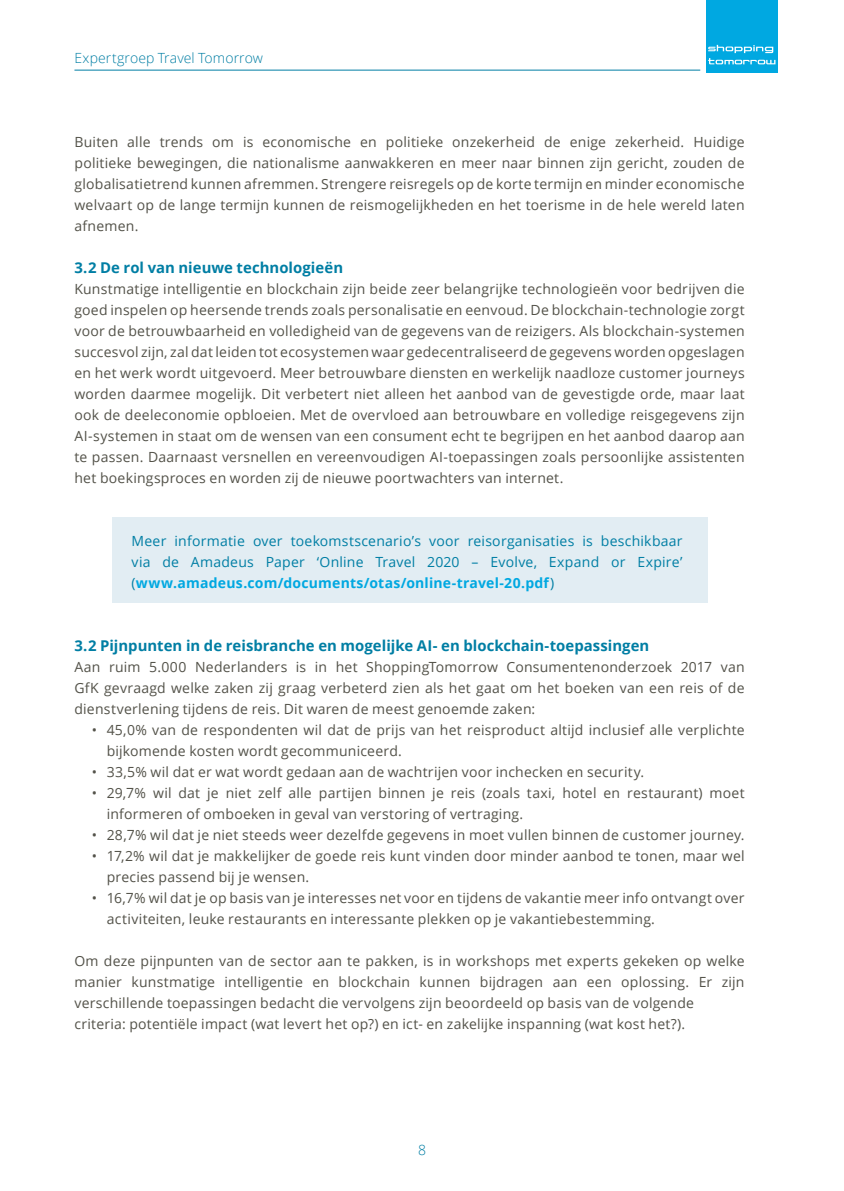
<style>
.page{position:relative;width:844px;height:1191px;background:#fff}
.page>*{position:absolute;margin:0;border:0;box-sizing:border-box;transform-origin:0 0}
.t1{font:700 14.88px "Open Sans";letter-spacing:.005em;color:#007ea4}
.t2{font:14px/21px "Open Sans";letter-spacing:.015em;color:#535249}
.t3{font:14px/21px "Open Sans";letter-spacing:.015em;color:#007ea4;text-align:justify}
.t4{font:300 14px "Open Sans";letter-spacing:.005em;color:#007ea4}
.s1{font-weight:700;color:#00a8e1}
</style>
<div class="page">
<div style="left:705px;top:0;width:72px;height:72px;background:#00a8e1"></div>
<svg style="left:708px;top:45px;width:67px;height:19px"></svg>
<hr style="left:74px;top:70px;width:626px;height:1px;background:#007ea4">
<div style="left:112px;top:517px;width:595px;height:85px;background:#e2edf3"></div>
<p class="t4" style="left:74px;top:48px;width:190px">Expertgroep Travel Tomorrow</p>
<p class="t2" style="left:74px;top:131px;width:671px;text-align:justify">Buiten alle trends om is economische en politieke onzekerheid de enige zekerheid. Huidige politieke bewegingen, die nationalisme aanwakkeren en meer naar binnen zijn gericht, zouden de globalisatietrend kunnen afremmen. Strengere reisregels op de korte termijn en minder economische welvaart op de lange termijn kunnen de reismogelijkheden en het toerisme in de hele wereld laten afnemen.</p>
<p class="t1" style="left:74px;top:257px;width:270px">3.2 De rol van nieuwe technologieën</p>
<p class="t2" style="left:74px;top:278px;width:671px;text-align:justify">Kunstmatige intelligentie en blockchain zijn beide zeer belangrijke technologieën voor bedrijven die goed inspelen op heersende trends zoals personalisatie en eenvoud. De blockchain-technologie zorgt voor de betrouwbaarheid en volledigheid van de gegevens van de reizigers. Als blockchain-systemen succesvol zijn, zal dat leiden tot ecosystemen waar gedecentraliseerd de gegevens worden opgeslagen en het werk wordt uitgevoerd. Meer betrouwbare diensten en werkelijk naadloze customer journeys worden daarmee mogelijk. Dit verbetert niet alleen het aanbod van de gevestigde orde, maar laat ook de deeleconomie opbloeien. Met de overvloed aan betrouwbare en volledige reisgegevens zijn AI-systemen in staat om de wensen van een consument echt te begrijpen en het aanbod daarop aan te passen. Daarnaast versnellen en vereenvoudigen AI-toepassingen zoals persoonlijke assistenten het boekingsproces en worden zij de nieuwe poortwachters van internet.</p>
<p class="t3" style="left:131px;top:530px;width:552px">Meer informatie over toekomstscenario’s voor reisorganisaties is beschikbaar via de Amadeus Paper ‘Online Travel 2020 – Evolve, Expand or Expire’ (<span class="s1">www.amadeus.com/documents/otas/online-travel-20.pdf</span>)</p>
<p class="t1" style="left:74px;top:635px;width:576px">3.2 Pijnpunten in de reisbranche en mogelijke AI- en blockchain-toepassingen</p>
<p class="t2" style="left:74px;top:656px;width:671px;text-align:justify">Aan ruim 5.000 Nederlanders is in het ShoppingTomorrow Consumentenonderzoek 2017 van GfK gevraagd welke zaken zij graag verbeterd zien als het gaat om het boeken van een reis of de dienstverlening tijdens de reis. Dit waren de meest genoemde zaken:</p>
<p class="t2" style="left:107px;top:719px;width:639px;text-indent:-15px">• 45,0% van de respondenten wil dat de prijs van het reisproduct altijd inclusief alle verplichte bijkomende kosten wordt gecommuniceerd.</p>
<p class="t2" style="left:92px;top:761px;width:553px">• 33,5% wil dat er wat wordt gedaan aan de wachtrijen voor inchecken en security.</p>
<p class="t2" style="left:107px;top:782px;width:639px;text-indent:-15px">• 29,7% wil dat je niet zelf alle partijen binnen je reis (zoals taxi, hotel en restaurant) moet informeren of omboeken in geval van verstoring of vertraging.</p>
<p class="t2" style="left:92px;top:824px;width:654px">• 28,7% wil dat je niet steeds weer dezelfde gegevens in moet vullen binnen de customer journey.</p>
<p class="t2" style="left:107px;top:845px;width:639px;text-indent:-15px">• 17,2% wil dat je makkelijker de goede reis kunt vinden door minder aanbod te tonen, maar wel precies passend bij je wensen.</p>
<p class="t2" style="left:107px;top:887px;width:639px;text-indent:-15px">• 16,7% wil dat je op basis van je interesses net voor en tijdens de vakantie meer info ontvangt over activiteiten, leuke restaurants en interessante plekken op je vakantiebestemming.</p>
<p class="t2" style="left:74px;top:950px;width:671px">Om deze pijnpunten van de sector aan te pakken, is in workshops met experts gekeken op welke manier kunstmatige intelligentie en blockchain kunnen bijdragen aan een oplossing. Er zijn verschillende toepassingen bedacht die vervolgens zijn beoordeeld op basis van de volgende criteria: potentiële impact (wat levert het op?) en ict- en zakelijke inspanning (wat kost het?).</p>
<p class="t4" style="left:418px;top:1140px;width:9px">8</p>
</div>
